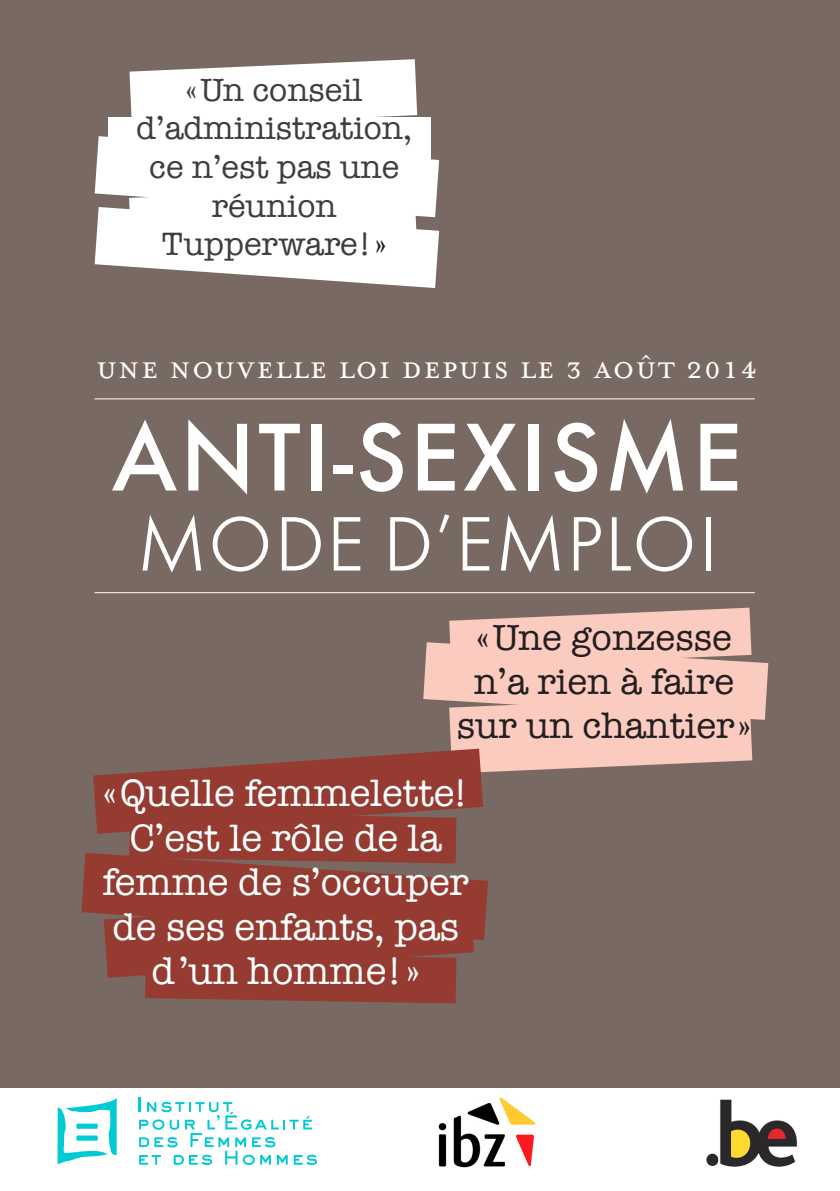
<style>
.page{position:relative;width:840px;height:1191px;background:#fff}
.page>*{position:absolute;margin:0;border:0;box-sizing:border-box;transform-origin:0 0}
.t1{font:500 100px "Elle Gabor";letter-spacing:.03em;color:#fff}
.t2{font:80px "Elle Gabor Text";letter-spacing:.03em;color:#fff}
.t3{font:39.2px/44.6px "American Typewriter";letter-spacing:-.005em;color:#fff;text-align:center}
.t4{font:37.4px "American Typewriter";color:#231f20}
.t5{font:36px "Mrs Eaves Small Caps";letter-spacing:.04em;color:#fff}
.t6{font:33.2px "American Typewriter";color:#3e3e3f}
.s1{color:#231f20}
</style>
<div class="page">
<div style="left:0;top:0;width:839px;height:1087px;background:#786a62"></div>
<svg style="left:129px;top:59px;width:288px;height:58px;background:#eeeceb"></svg>
<div style="left:108px;top:117px;width:323px;height:45px;background:#fff"></div>
<svg style="left:95px;top:136px;width:344px;height:152px"></svg>
<svg style="left:81px;top:607px;width:686px;height:396px"></svg>
<hr style="left:94px;top:398px;width:660px;height:1px;background:#fff">
<hr style="left:94px;top:592px;width:660px;height:1px;background:#fff">
<img style="left:706px;top:1099px;width:92px;height:68px">
<img style="left:438px;top:1097px;width:97px;height:70px">
<svg style="left:58px;top:1098px;width:59px;height:66px"></svg>
<div style="left:76px;top:1135px;width:22px;height:5px;background:#00cad4"></div>
<div style="left:76px;top:1123px;width:22px;height:5px;background:#00cad4"></div>
<svg style="left:139px;top:1097px;width:178px;height:68px"></svg>
<p class="t6" style="left:185px;top:64px;width:179px">«Un conseil</p>
<p class="t6" style="left:136px;top:103px;width:277px">d’administration,</p>
<p class="t6" style="left:149px;top:142px;width:251px">ce n’est pas une</p>
<p class="t6" style="left:212px;top:180px;width:126px">réunion</p>
<p class="t6" style="left:162px;top:219px;width:226px">Tupperware!<span class="s1">»</span></p>
<p class="t5" style="left:96px;top:349px;width:662px">une nouvelle loi depuis le 3 août 2014</p>
<p class="t1" style="left:112px;top:399px;width:631px">ANTI-SEXISME</p>
<p class="t2" style="left:137px;top:499px;width:581px">MODE D’EMPLOI</p>
<p class="t4" style="left:475px;top:608px;width:257px">«Une gonzesse</p>
<p class="t4" style="left:473px;top:652px;width:262px">n’a rien à faire</p>
<p class="t4" style="left:456px;top:696px;width:296px">sur un chantier»</p>
<p class="t3" style="left:103px;top:769px;width:367px">«Quelle femmelette!</p>
<p class="t3" style="left:102px;top:814px;width:367px">C’est le rôle de la femme de s’occuper de ses enfants, pas d’un homme!»</p>
</div>
